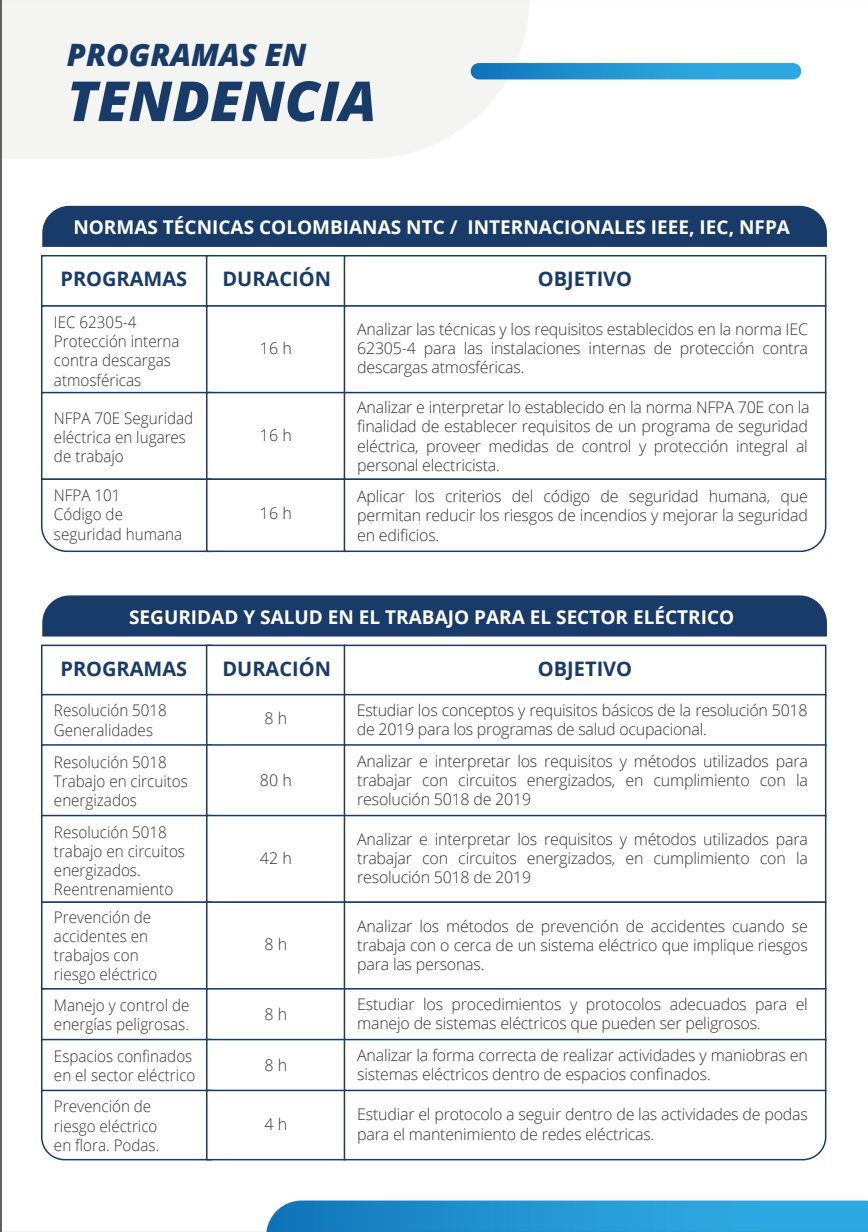
<style>
.page{position:relative;width:868px;height:1232px;background:#fff}
.page>*{position:absolute;margin:0;border:0;box-sizing:border-box;transform-origin:0 0}
.t1{font:italic 800 55.3px "Open Sans";color:#193b69}
.t2{font:italic 800 30.8px "Open Sans";color:#193b69}
.t3{font:700 20px "Open Sans";color:#183b69}
.t4{font:700 19px "Open Sans";color:#fff}
.t5{font:300 16px/19.2px "Open Sans";letter-spacing:-.015em;color:#333338;text-align:justify}
.t6{font:300 16px/19.2px "Open Sans";letter-spacing:-.015em;color:#333338;scale:.95 1}
</style>
<div class="page">
<svg style="left:266px;top:1200px;width:602px;height:31px;background:#2a99d3"></svg>
<div style="left:42px;top:595px;width:785px;height:42px;background:#183b69"></div>
<div style="left:41px;top:644px;width:171px;height:52px;background:#fff;border:2px solid #183b69"></div>
<div style="left:206px;top:644px;width:140px;height:52px;background:#fff;border:2px solid #183b69"></div>
<div style="left:344px;top:644px;width:482px;height:52px;background:#fff;border:2px solid #183b69"></div>
<div style="left:41px;top:694px;width:171px;height:52px;background:#fff;border:2px solid #183b69"></div>
<div style="left:206px;top:694px;width:140px;height:52px;background:#fff;border:2px solid #183b69"></div>
<div style="left:344px;top:694px;width:482px;height:52px;background:#fff;border:2px solid #183b69"></div>
<div style="left:41px;top:744px;width:171px;height:73px;background:#fff;border:2px solid #183b69"></div>
<div style="left:206px;top:744px;width:140px;height:73px;background:#fff;border:2px solid #183b69"></div>
<div style="left:344px;top:744px;width:482px;height:73px;background:#fff;border:2px solid #183b69"></div>
<div style="left:41px;top:815px;width:171px;height:88px;background:#fff;border:2px solid #183b69"></div>
<div style="left:206px;top:815px;width:140px;height:88px;background:#fff;border:2px solid #183b69"></div>
<div style="left:344px;top:815px;width:482px;height:88px;background:#fff;border:2px solid #183b69"></div>
<div style="left:41px;top:901px;width:171px;height:88px;background:#fff;border:2px solid #183b69"></div>
<div style="left:206px;top:901px;width:140px;height:88px;background:#fff;border:2px solid #183b69"></div>
<div style="left:344px;top:901px;width:482px;height:88px;background:#fff;border:2px solid #183b69"></div>
<div style="left:41px;top:988px;width:171px;height:53px;background:#fff;border:2px solid #183b69"></div>
<div style="left:206px;top:988px;width:140px;height:53px;background:#fff;border:2px solid #183b69"></div>
<div style="left:344px;top:988px;width:482px;height:53px;background:#fff;border:2px solid #183b69"></div>
<div style="left:41px;top:1039px;width:171px;height:52px;background:#fff;border:2px solid #183b69"></div>
<div style="left:206px;top:1039px;width:140px;height:52px;background:#fff;border:2px solid #183b69"></div>
<div style="left:344px;top:1039px;width:482px;height:52px;background:#fff;border:2px solid #183b69"></div>
<svg style="left:40px;top:1089px;width:173px;height:72px"></svg>
<div style="left:206px;top:1089px;width:140px;height:71px;background:#fff;border:2px solid #183b69"></div>
<svg style="left:343px;top:1089px;width:484px;height:72px"></svg>
<div style="left:42px;top:205px;width:785px;height:42px;background:#183b69"></div>
<div style="left:41px;top:255px;width:171px;height:52px;background:#fff;border:2px solid #183b69"></div>
<div style="left:206px;top:255px;width:140px;height:52px;background:#fff;border:2px solid #183b69"></div>
<div style="left:344px;top:255px;width:482px;height:52px;background:#fff;border:2px solid #183b69"></div>
<div style="left:41px;top:305px;width:171px;height:88px;background:#fff;border:2px solid #183b69"></div>
<div style="left:206px;top:305px;width:140px;height:88px;background:#fff;border:2px solid #183b69"></div>
<div style="left:344px;top:305px;width:482px;height:88px;background:#fff;border:2px solid #183b69"></div>
<div style="left:41px;top:392px;width:171px;height:88px;background:#fff;border:2px solid #183b69"></div>
<div style="left:206px;top:392px;width:140px;height:88px;background:#fff;border:2px solid #183b69"></div>
<div style="left:344px;top:392px;width:482px;height:88px;background:#fff;border:2px solid #183b69"></div>
<svg style="left:40px;top:478px;width:173px;height:75px"></svg>
<div style="left:206px;top:478px;width:140px;height:74px;background:#fff;border:2px solid #183b69"></div>
<svg style="left:343px;top:478px;width:484px;height:75px"></svg>
<div style="left:1px;top:0;width:528px;height:159px;background:#f4f4f3"></div>
<div style="left:470px;top:63px;width:331px;height:16px;background:linear-gradient(to right,#147abd,#34b3e8);border-radius:8px"></div>
<hr style="left:0;top:1231px;width:868px;height:1px;background:#606060">
<hr style="left:0;top:0;width:1px;height:1232px;background:#606060">
<h2 class="t2" style="left:67px;top:31px;width:241px">PROGRAMAS EN</h2>
<h1 class="t1" style="left:67px;top:59px;width:311px">TENDENCIA</h1>
<p class="t4" style="left:73px;top:214px;width:718px">NORMAS TÉCNICAS COLOMBIANAS NTC / INTERNACIONALES IEEE, IEC, NFPA</p>
<p class="t3" style="left:60px;top:264px;width:128px">PROGRAMAS</p>
<p class="t3" style="left:222px;top:264px;width:110px">DURACIÓN</p>
<p class="t3" style="left:538px;top:264px;width:96px">OBJETIVO</p>
<p class="t5" style="left:357px;top:319px;width:452px">Analizar las técnicas y los requisitos establecidos en la norma IEC 62305-4 para las instalaciones internas de protección contra descargas atmosféricas.</p>
<p class="t6" style="left:54px;top:312px;width:134px">IEC 62305-4<br>Protección interna contra descargas atmosféricas</p>
<p class="t5" style="left:260px;top:338px;width:33px">16 h</p>
<p class="t6" style="left:54px;top:408px;width:148px">NFPA 70E Seguridad eléctrica en lugares de trabajo</p>
<p class="t6" style="left:54px;top:485px;width:136px">NFPA 101<br>Código de seguridad humana</p>
<p class="t5" style="left:260px;top:425px;width:33px">16 h</p>
<p class="t5" style="left:260px;top:503px;width:33px">16 h</p>
<p class="t5" style="left:357px;top:397px;width:454px">Analizar e interpretar lo establecido en la norma NFPA 70E con la finalidad de establecer requisitos de un programa de seguridad eléctrica, proveer medidas de control y protección integral al personal electricista.</p>
<p class="t5" style="left:357px;top:486px;width:452px">Aplicar los criterios del código de seguridad humana, que permitan reducir los riesgos de incendios y mejorar la seguridad en edificios.</p>
<p class="t4" style="left:129px;top:603px;width:606px">SEGURIDAD Y SALUD EN EL TRABAJO PARA EL SECTOR ELÉCTRICO</p>
<p class="t3" style="left:60px;top:654px;width:128px">PROGRAMAS</p>
<p class="t3" style="left:222px;top:654px;width:110px">DURACIÓN</p>
<p class="t3" style="left:538px;top:654px;width:96px">OBJETIVO</p>
<p class="t5" style="left:357px;top:700px;width:452px">Estudiar los conceptos y requisitos básicos de la resolución 5018 de 2019 para los programas de salud ocupacional.</p>
<p class="t6" style="left:54px;top:700px;width:120px">Resolución 5018<br>Generalidades</p>
<p class="t6" style="left:54px;top:752px;width:142px">Resolución 5018<br>Trabajo en circuitos energizados</p>
<p class="t5" style="left:264px;top:708px;width:24px">8 h</p>
<p class="t5" style="left:357px;top:751px;width:452px">Analizar e interpretar los requisitos y métodos utilizados para trabajar con circuitos energizados, en cumplimiento con la resolución 5018 de 2019</p>
<p class="t5" style="left:260px;top:770px;width:33px">80 h</p>
<p class="t6" style="left:54px;top:822px;width:139px">Resolución 5018 trabajo en circuitos energizados.<br>Reentrenamiento</p>
<p class="t6" style="left:54px;top:906px;width:110px">Prevención de accidentes en trabajos con riesgo eléctrico</p>
<p class="t6" style="left:54px;top:995px;width:144px">Manejo y control de energías peligrosas.</p>
<p class="t6" style="left:54px;top:1045px;width:150px">Espacios confinados en el sector eléctrico</p>
<p class="t6" style="left:54px;top:1096px;width:112px">Prevención de riesgo eléctrico en flora. Podas.</p>
<p class="t5" style="left:260px;top:847px;width:33px">42 h</p>
<p class="t5" style="left:264px;top:934px;width:24px">8 h</p>
<p class="t5" style="left:264px;top:1004px;width:24px">8 h</p>
<p class="t5" style="left:264px;top:1054px;width:24px">8 h</p>
<p class="t5" style="left:264px;top:1114px;width:24px">4 h</p>
<p class="t5" style="left:357px;top:829px;width:452px">Analizar e interpretar los requisitos y métodos utilizados para trabajar con circuitos energizados, en cumplimiento con la resolución 5018 de 2019</p>
<p class="t5" style="left:357px;top:916px;width:452px">Analizar los métodos de prevención de accidentes cuando se trabaja con o cerca de un sistema eléctrico que implique riesgos para las personas.</p>
<p class="t5" style="left:357px;top:994px;width:452px">Estudiar los procedimientos y protocolos adecuados para el manejo de sistemas eléctricos que pueden ser peligrosos.</p>
<p class="t5" style="left:357px;top:1044px;width:452px">Analizar la forma correcta de realizar actividades y maniobras en sistemas eléctricos dentro de espacios confinados.</p>
<p class="t5" style="left:357px;top:1104px;width:452px">Estudiar el protocolo a seguir dentro de las actividades de podas para el mantenimiento de redes eléctricas.</p>
</div>
